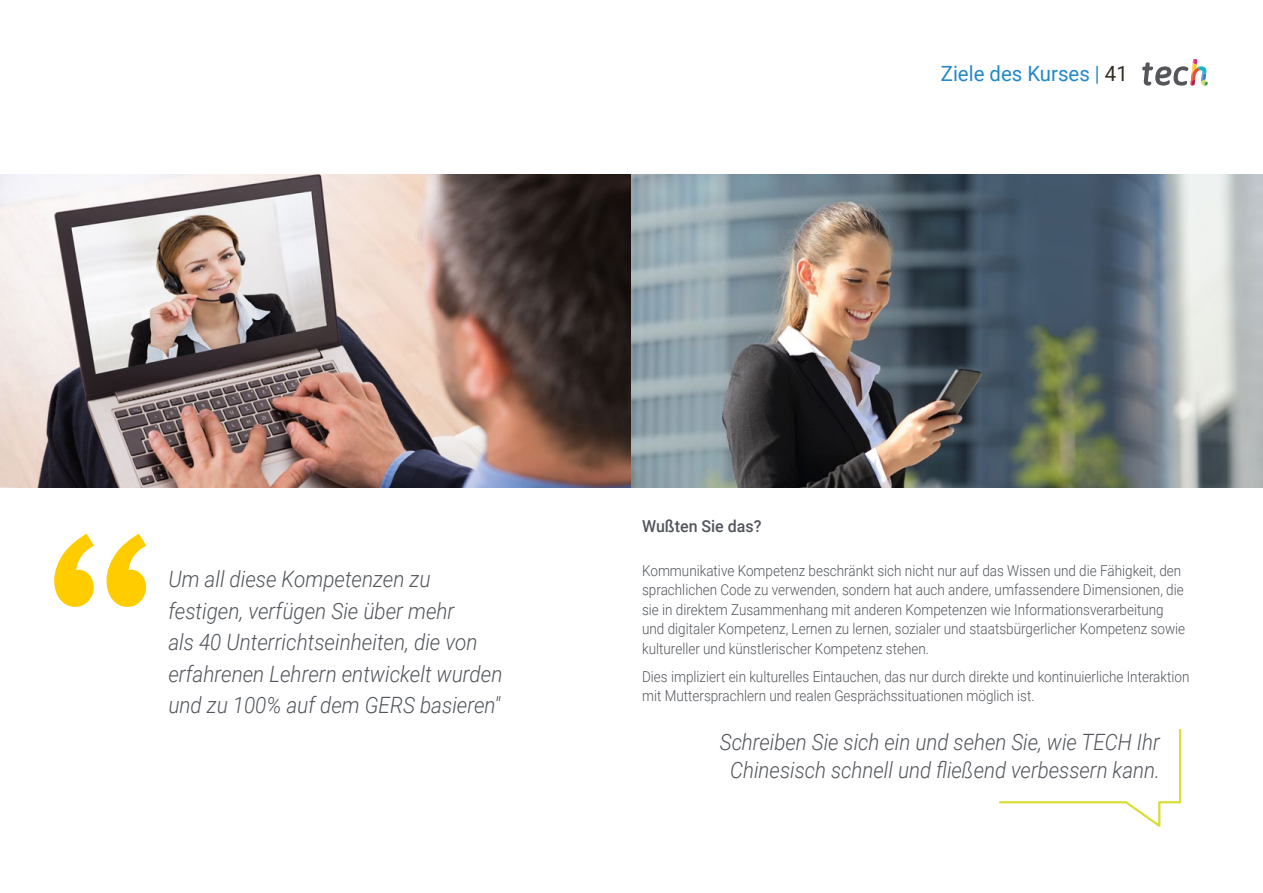
<style>
.page{position:relative;width:1263px;height:893px;background:#fff}
.page>*{position:absolute;margin:0;border:0;box-sizing:border-box;transform-origin:0 0}
.t1{font:italic 300 22.5px/31.5px "Roboto";color:#52555b;scale:.92 1}
.t2{font:italic 300 22.5px/28.5px "Roboto";color:#52555b;text-align:center;scale:.91 1}
.t3{font:21px "Roboto";color:#2488c9}
.t4{font:500 16.5px "Roboto";color:#52555b}
.t5{font:300 15px/19.5px "Roboto";color:#52555b;scale:.9 1}
.s1{color:#312e20}
</style>
<div class="page">
<svg style="left:1142px;top:59px;width:66px;height:27px"></svg>
<svg style="left:999px;top:729px;width:183px;height:98px"></svg>
<img style="left:0;top:174px;width:1263px;height:313px">
<svg style="left:54px;top:534px;width:92px;height:73px"></svg>
<p class="t4" style="left:642px;top:514px;width:121px">Wußten Sie das?</p>
<h2 class="t3" style="left:941px;top:59px;width:189px">Ziele des Kurses | <span class="s1">41</span></h2>
<h1 class="t1" style="left:168px;top:563px;width:365px">Um all diese Kompetenzen zu festigen, verfügen Sie über mehr<br>als 40 Unterrichtseinheiten, die von erfahrenen Lehrern entwickelt wurden und zu 100% auf dem GERS basieren"</h1>
<p class="t5" style="left:642px;top:560px;width:605px">Kommunikative Kompetenz beschränkt sich nicht nur auf das Wissen und die Fähigkeit, den sprachlichen Code zu verwenden, sondern hat auch andere, umfassendere Dimensionen, die sie in direktem Zusammenhang mit anderen Kompetenzen wie Informationsverarbeitung und digitaler Kompetenz, Lernen zu lernen, sozialer und staatsbürgerlicher Kompetenz sowie kultureller und künstlerischer Kompetenz stehen.</p>
<p class="t5" style="left:642px;top:666px;width:610px">Dies impliziert ein kulturelles Eintauchen, das nur durch direkte und kontinuierliche Interaktion mit Muttersprachlern und realen Gesprächssituationen möglich ist.</p>
<h1 class="t2" style="left:720px;top:727px;width:485px">Schreiben Sie sich ein und sehen Sie, wie TECH Ihr<br>Chinesisch schnell und fließend verbessern kann.</h1>
</div>
